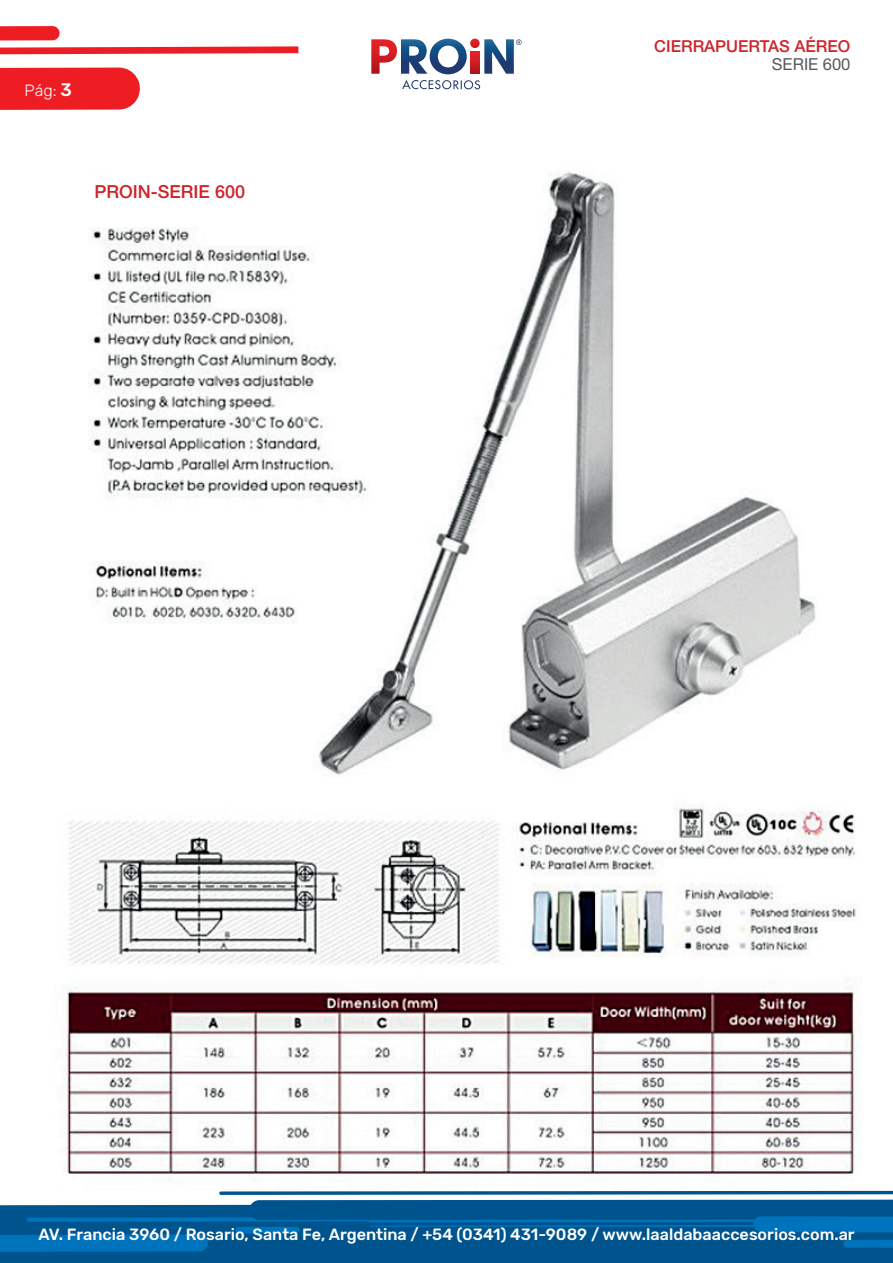
<style>
.page{position:relative;width:893px;height:1263px;background:#fff}
.page>*{position:absolute;margin:0;border:0;box-sizing:border-box;transform-origin:0 0}
.t1{font:500 18px "Helvetica Neue";color:#d1232a}
.t2{font:500 16.5px "Helvetica Neue";color:#d1232a}
.t3{font:16.5px "Helvetica Neue";color:#57585a}
.t4{font:500 16.2px "Rubik";color:#fff}
.t5{font:300 16.2px "Rubik";color:#fff}
.s1{font-weight:500;font-size:18px}
</style>
<div class="page">
<svg style="left:402px;top:80px;width:78px;height:9px"></svg>
<svg style="left:371px;top:39px;width:151px;height:35px"></svg>
<div style="left:0;top:68px;width:140px;height:42px;background:#ee1d23"></div>
<svg style="left:0;top:26px;width:298px;height:29px"></svg>
<div style="left:0;top:1248px;width:893px;height:15px;background:#00548e"></div>
<svg style="left:0;top:1191px;width:893px;height:57px;background:#075e9a"></svg>
<img style="left:0;top:172px;width:861px;height:1029px">
<p class="t5" style="left:25px;top:81px;width:49px">Pág: <span class="s1">3</span></p>
<p class="t1" style="left:95px;top:181px;width:152px">PROIN-SERIE 600</p>
<p class="t2" style="left:654px;top:36px;width:198px">CIERRAPUERTAS AÉREO</p>
<p class="t3" style="left:772px;top:55px;width:80px">SERIE 600</p>
<p class="t4" style="left:39px;top:1225px;width:818px">AV. Francia 3960 / Rosario, Santa Fe, Argentina / +54 (0341) 431-9089 / www.laaldabaaccesorios.com.ar</p>
</div>
